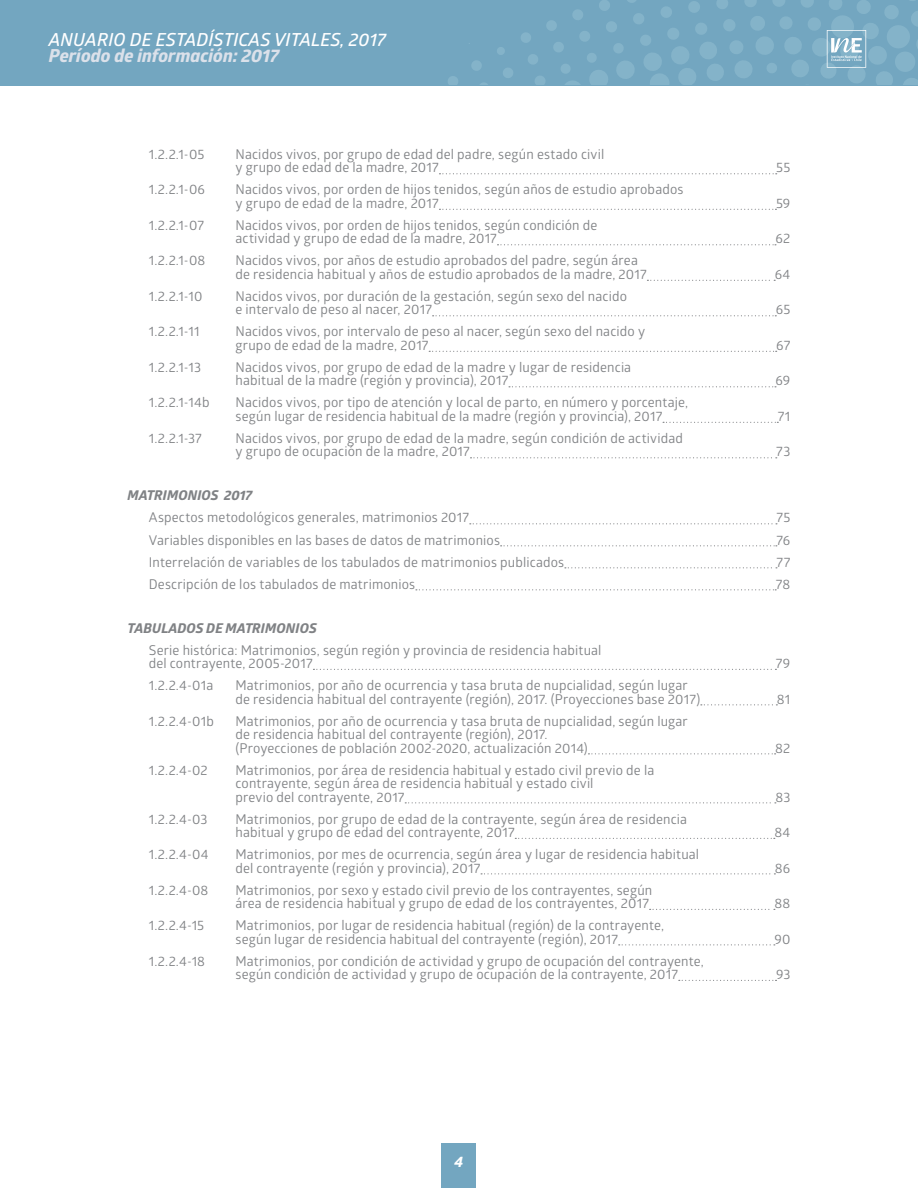
<style>
.page{position:relative;width:918px;height:1188px;background:#fff}
.page>*{position:absolute;margin:0;border:0;box-sizing:border-box;transform-origin:0 0}
.t1{font:italic 600 18px "Glober";color:#fff}
.t2{font:italic 700 18px "Globerx";color:#dbe1ea}
.t3{font:italic 700 15px "Globerx";color:#fff}
.t4{font:13.5px/13.5px "Glober";letter-spacing:.01em;color:#808285}
.t5{font:italic 700 13.5px "Globerx";letter-spacing:.005em;color:#808285}
</style>
<div class="page">
<div style="left:0;top:0;width:918px;height:85px;background:#73a6c0"></div>
<svg style="left:448px;top:76px;width:10px;height:9px"></svg>
<div style="left:442px;top:1144px;width:34px;height:44px;background:#73a6c0"></div>
<svg style="left:469px;top:0;width:449px;height:86px"></svg>
<svg style="left:439px;top:173px;width:338px;height:1px"></svg>
<svg style="left:439px;top:209px;width:337px;height:1px"></svg>
<svg style="left:498px;top:244px;width:278px;height:1px"></svg>
<svg style="left:647px;top:280px;width:128px;height:1px"></svg>
<svg style="left:433px;top:315px;width:343px;height:1px"></svg>
<svg style="left:429px;top:351px;width:348px;height:1px"></svg>
<svg style="left:509px;top:386px;width:267px;height:1px"></svg>
<svg style="left:663px;top:422px;width:115px;height:1px"></svg>
<svg style="left:471px;top:457px;width:306px;height:1px"></svg>
<svg style="left:470px;top:523px;width:307px;height:1px"></svg>
<svg style="left:501px;top:545px;width:276px;height:1px"></svg>
<svg style="left:565px;top:567px;width:212px;height:1px"></svg>
<svg style="left:416px;top:589px;width:360px;height:1px"></svg>
<svg style="left:313px;top:669px;width:463px;height:1px"></svg>
<svg style="left:701px;top:704px;width:76px;height:1px"></svg>
<svg style="left:588px;top:753px;width:188px;height:1px"></svg>
<svg style="left:405px;top:802px;width:371px;height:1px"></svg>
<svg style="left:515px;top:838px;width:260px;height:1px"></svg>
<svg style="left:481px;top:873px;width:294px;height:1px"></svg>
<svg style="left:650px;top:909px;width:125px;height:1px"></svg>
<svg style="left:619px;top:944px;width:156px;height:1px"></svg>
<svg style="left:679px;top:980px;width:98px;height:1px"></svg>
<h1 class="t1" style="left:49px;top:27px;width:339px">ANUARIO DE ESTADÍSTICAS VITALES, 2017</h1>
<h1 class="t2" style="left:49px;top:43px;width:232px">Período de información: 2017</h1>
<p class="t4" style="left:149px;top:147px;width:57px">1.2.2.1-05</p>
<p class="t4" style="left:236px;top:147px;width:370px">Nacidos vivos, por grupo de edad del padre, según estado civil y grupo de edad de la madre, 2017</p>
<p class="t4" style="left:149px;top:182px;width:58px">1.2.2.1-06</p>
<p class="t4" style="left:236px;top:182px;width:450px">Nacidos vivos, por orden de hijos tenidos, según años de estudio aprobados y grupo de edad de la madre, 2017</p>
<p class="t4" style="left:149px;top:218px;width:57px">1.2.2.1-07</p>
<p class="t4" style="left:236px;top:218px;width:363px">Nacidos vivos, por orden de hijos tenidos, según condición de actividad y grupo de edad de la madre, 2017</p>
<p class="t4" style="left:149px;top:253px;width:58px">1.2.2.1-08</p>
<p class="t4" style="left:236px;top:253px;width:413px">Nacidos vivos, por años de estudio aprobados del padre, según área de residencia habitual y años de estudio aprobados de la madre, 2017</p>
<p class="t4" style="left:149px;top:289px;width:55px">1.2.2.1-10</p>
<p class="t4" style="left:236px;top:289px;width:393px">Nacidos vivos, por duración de la gestación, según sexo del nacido e intervalo de peso al nacer, 2017</p>
<p class="t4" style="left:149px;top:324px;width:52px">1.2.2.1-11</p>
<p class="t4" style="left:236px;top:324px;width:411px">Nacidos vivos, por intervalo de peso al nacer, según sexo del nacido y grupo de edad de la madre, 2017</p>
<p class="t4" style="left:149px;top:360px;width:54px">1.2.2.1-13</p>
<p class="t4" style="left:236px;top:360px;width:397px">Nacidos vivos, por grupo de edad de la madre y lugar de residencia habitual de la madre (región y provincia), 2017</p>
<p class="t4" style="left:149px;top:395px;width:62px">1.2.2.1-14b</p>
<p class="t4" style="left:236px;top:395px;width:454px">Nacidos vivos, por tipo de atención y local de parto, en número y porcentaje, según lugar de residencia habitual de la madre (región y provincia), 2017</p>
<p class="t4" style="left:149px;top:431px;width:55px">1.2.2.1-37</p>
<p class="t4" style="left:236px;top:431px;width:449px">Nacidos vivos, por grupo de edad de la madre, según condición de actividad y grupo de ocupación de la madre, 2017</p>
<p class="t4" style="left:776px;top:160px;width:16px">55</p>
<p class="t4" style="left:776px;top:196px;width:16px">59</p>
<p class="t4" style="left:776px;top:231px;width:16px">62</p>
<p class="t4" style="left:775px;top:267px;width:17px">64</p>
<p class="t4" style="left:776px;top:302px;width:16px">65</p>
<p class="t4" style="left:776px;top:338px;width:16px">67</p>
<p class="t4" style="left:776px;top:373px;width:16px">69</p>
<p class="t4" style="left:778px;top:409px;width:14px">71</p>
<p class="t4" style="left:776px;top:444px;width:16px">73</p>
<p class="t5" style="left:128px;top:486px;width:126px">MATRIMONIOS 2017</p>
<p class="t4" style="left:149px;top:510px;width:322px">Aspectos metodológicos generales, matrimonios 2017</p>
<p class="t4" style="left:777px;top:510px;width:15px">75</p>
<p class="t4" style="left:149px;top:532px;width:353px">Variables disponibles en las bases de datos de matrimonios</p>
<p class="t4" style="left:776px;top:532px;width:15px">76</p>
<p class="t4" style="left:149px;top:554px;width:417px">Interrelación de variables de los tabulados de matrimonios publicados</p>
<p class="t4" style="left:777px;top:554px;width:15px">77</p>
<p class="t4" style="left:149px;top:576px;width:268px">Descripción de los tabulados de matrimonios</p>
<p class="t4" style="left:776px;top:576px;width:16px">78</p>
<p class="t5" style="left:128px;top:618px;width:191px">TABULADOS DE MATRIMONIOS</p>
<p class="t4" style="left:149px;top:642px;width:454px">Serie histórica: Matrimonios, según región y provincia de residencia habitual del contrayente, 2005-2017</p>
<p class="t4" style="left:776px;top:656px;width:16px">79</p>
<p class="t4" style="left:149px;top:678px;width:66px">1.2.2.4-01a</p>
<p class="t4" style="left:236px;top:678px;width:466px">Matrimonios, por año de ocurrencia y tasa bruta de nupcialidad, según lugar de residencia habitual del contrayente (región), 2017. (Proyecciones base 2017)</p>
<p class="t4" style="left:149px;top:713px;width:67px">1.2.2.4-01b</p>
<p class="t4" style="left:236px;top:713px;width:454px">Matrimonios, por año de ocurrencia y tasa bruta de nupcialidad, según lugar de residencia habitual del contrayente (región), 2017.<br>(Proyecciones de población 2002-2020, actualización 2014)</p>
<p class="t4" style="left:149px;top:762px;width:60px">1.2.2.4-02</p>
<p class="t4" style="left:236px;top:762px;width:420px">Matrimonios, por área de residencia habitual y estado civil previo de la contrayente, según área de residencia habitual y estado civil<br>previo del contrayente, 2017</p>
<p class="t4" style="left:149px;top:811px;width:60px">1.2.2.4-03</p>
<p class="t4" style="left:236px;top:811px;width:453px">Matrimonios, por grupo de edad de la contrayente, según área de residencia habitual y grupo de edad del contrayente, 2017</p>
<p class="t4" style="left:149px;top:847px;width:61px">1.2.2.4-04</p>
<p class="t4" style="left:236px;top:847px;width:465px">Matrimonios, por mes de ocurrencia, según área y lugar de residencia habitual del contrayente (región y provincia), 2017</p>
<p class="t4" style="left:149px;top:882px;width:61px">1.2.2.4-08</p>
<p class="t4" style="left:236px;top:882px;width:418px">Matrimonios, por sexo y estado civil previo de los contrayentes, según área de residencia habitual y grupo de edad de los contrayentes, 2017</p>
<p class="t4" style="left:149px;top:918px;width:57px">1.2.2.4-15</p>
<p class="t4" style="left:236px;top:918px;width:430px">Matrimonios, por lugar de residencia habitual (región) de la contrayente, según lugar de residencia habitual del contrayente (región), 2017</p>
<p class="t4" style="left:149px;top:953px;width:58px">1.2.2.4-18</p>
<p class="t4" style="left:236px;top:953px;width:470px">Matrimonios, por condición de actividad y grupo de ocupación del contrayente, según condición de actividad y grupo de ocupación de la contrayente, 2017</p>
<p class="t3" style="left:454px;top:1151px;width:10px">4</p>
<p class="t4" style="left:777px;top:691px;width:15px">81</p>
<p class="t4" style="left:775px;top:740px;width:17px">82</p>
<p class="t4" style="left:775px;top:789px;width:16px">83</p>
<p class="t4" style="left:774px;top:825px;width:18px">84</p>
<p class="t4" style="left:775px;top:860px;width:17px">86</p>
<p class="t4" style="left:774px;top:896px;width:17px">88</p>
<p class="t4" style="left:774px;top:931px;width:17px">90</p>
<p class="t4" style="left:776px;top:967px;width:16px">93</p>
</div>
